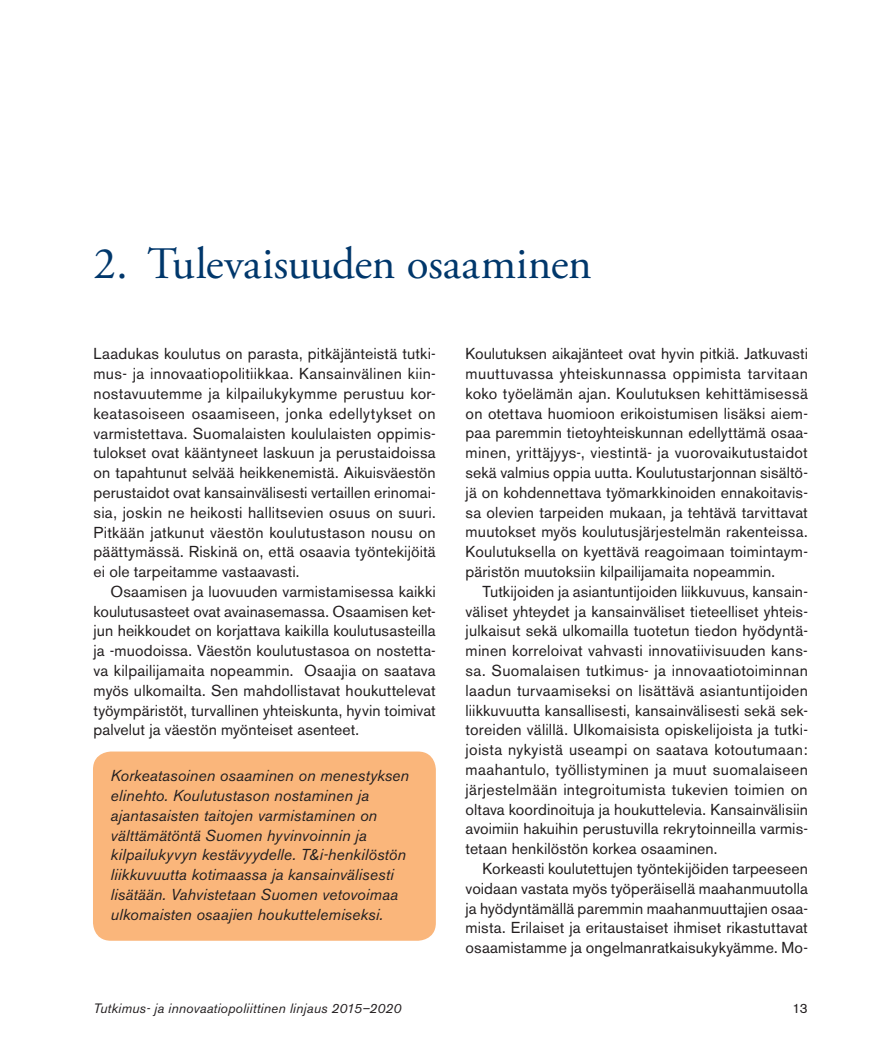
<style>
.page{position:relative;width:893px;height:1063px;background:#fff}
.page>*{position:absolute;margin:0;border:0;box-sizing:border-box;transform-origin:0 0}
.t1{font:45px "Adobe Garamond Pro";letter-spacing:-.005em;color:#00376b}
.t2{font:15.75px/19.8px "Akzidenz Grotesk BE";letter-spacing:.005em;color:#231f20;text-align:justify}
.t3{font:italic 15.75px/19.8px "Akzidenz Grotesk BE";letter-spacing:.005em;color:#231f20}
.t4{font:italic 13.5px "Akzidenz Grotesk BE";letter-spacing:.01em;color:#231f20}
.t5{font:13.5px "Akzidenz Grotesk BE";color:#231f20}
</style>
<div class="page">
<div style="left:93px;top:752px;width:343px;height:189px;background:#fab67b;border-radius:18px"></div>
<h1 class="t1" style="left:94px;top:237px;width:500px">2. Tulevaisuuden osaaminen</h1>
<p class="t2" style="left:94px;top:344px;width:344px">Laadukas koulutus on parasta, pitkäjänteistä tutki&shy;mus- ja innovaatiopolitiikkaa. Kansainvälinen kiin&shy;nostavuutemme ja kilpailukykymme perustuu kor&shy;keatasoiseen osaamiseen, jonka edellytykset on varmistettava. Suomalaisten koululaisten oppimis&shy;tulokset ovat kääntyneet laskuun ja perustaidoissa on tapahtunut selvää heikkenemistä. Aikuisväestön perustaidot ovat kansainvälisesti vertaillen erinomai&shy;sia, joskin ne heikosti hallitsevien osuus on suuri.<br>Pitkään jatkunut väestön koulutustason nousu on päättymässä. Riskinä on, että osaavia työntekijöitä ei ole tarpeitamme vastaavasti.</p>
<p class="t2" style="left:94px;top:582px;width:344px;text-indent:17px">Osaamisen ja luovuuden varmistamisessa kaikki koulutusasteet ovat avainasemassa. Osaamisen ket&shy;jun heikkoudet on korjattava kaikilla koulutusasteilla ja -muodoissa. Väestön koulutustasoa on nostetta&shy;va kilpailijamaita nopeammin. Osaajia on saatava myös ulkomailta. Sen mahdollistavat houkuttelevat työympäristöt, turvallinen yhteiskunta, hyvin toimivat palvelut ja väestön myönteiset asenteet.</p>
<p class="t3" style="left:111px;top:766px;width:300px">Korkeatasoinen osaaminen on menestyksen elinehto. Koulutustason nostaminen ja ajantasaisten taitojen varmistaminen on välttämätöntä Suomen hyvinvoinnin ja kilpailukyvyn kestävyydelle. T&amp;i-henkilöstön liikkuvuutta kotimaassa ja kansainvälisesti lisätään. Vahvistetaan Suomen vetovoimaa ulkomaisten osaajien houkuttelemiseksi.</p>
<p class="t2" style="left:466px;top:344px;width:344px">Koulutuksen aikajänteet ovat hyvin pitkiä. Jatkuvasti muuttuvassa yhteiskunnassa oppimista tarvitaan koko työelämän ajan. Koulutuksen kehittämisessä on otettava huomioon erikoistumisen lisäksi aiem&shy;paa paremmin tietoyhteiskunnan edellyttämä osaa&shy;minen, yrittäjyys-, viestintä- ja vuorovaikutustaidot sekä valmius oppia uutta. Koulutustarjonnan sisältö&shy;jä on kohdennettava työmarkkinoiden ennakoitavis&shy;sa olevien tarpeiden mukaan, ja tehtävä tarvittavat muutokset myös koulutusjärjestelmän rakenteissa.<br>Koulutuksella on kyettävä reagoimaan toimintaym&shy;päristön muutoksiin kilpailijamaita nopeammin.</p>
<p class="t2" style="left:466px;top:581px;width:344px;text-indent:17px">Tutkijoiden ja asiantuntijoiden liikkuvuus, kansain&shy;väliset yhteydet ja kansainväliset tieteelliset yhteis&shy;julkaisut sekä ulkomailla tuotetun tiedon hyödyntä&shy;minen korreloivat vahvasti innovatiivisuuden kans&shy;sa. Suomalaisen tutkimus- ja innovaatiotoiminnan laadun turvaamiseksi on lisättävä asiantuntijoiden liikkuvuutta kansallisesti, kansainvälisesti sekä sek&shy;toreiden välillä. Ulkomaisista opiskelijoista ja tutki&shy;joista nykyistä useampi on saatava kotoutumaan: maahantulo, työllistyminen ja muut suomalaiseen järjestelmään integroitumista tukevien toimien on oltava koordinoituja ja houkuttelevia. Kansainvälisiin avoimiin hakuihin perustuvilla rekrytoinneilla varmis&shy;tetaan henkilöstön korkea osaaminen.</p>
<p class="t2" style="left:466px;top:859px;width:344px;text-indent:17px">Korkeasti koulutettujen työntekijöiden tarpeeseen voidaan vastata myös työperäisellä maahanmuutolla ja hyödyntämällä paremmin maahanmuuttajien osaa&shy;mista. Erilaiset ja eritaustaiset ihmiset rikastuttavat osaamistamme ja ongelmanratkaisukykyämme. Mo-</p>
<p class="t4" style="left:94px;top:1000px;width:309px">Tutkimus- ja innovaatiopoliittinen linjaus 2015–2020</p>
<p class="t5" style="left:792px;top:1000px;width:17px">13</p>
</div>
